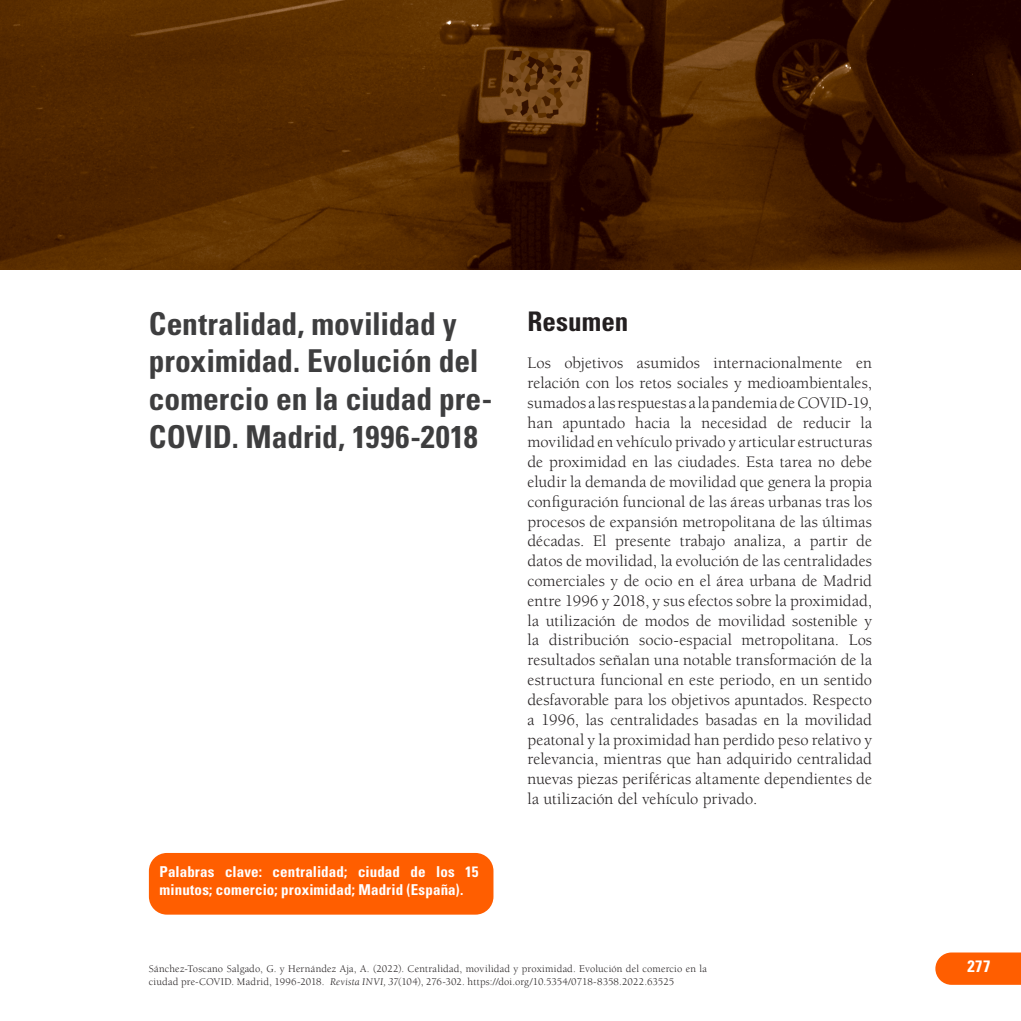
<style>
.page{position:relative;width:1021px;height:1021px;background:#fff}
.page>*{position:absolute;margin:0;border:0;box-sizing:border-box;transform-origin:0 0}
.titulo{font:700 condensed 31.5px/37.8px "Univers LT Std";letter-spacing:-.005em;color:#3e3e3f}
.sub{font:700 condensed 27px "Univers LT Std";color:#231f20}
.txt_esp{font:16.5px/19.8px "Berkeley Std";color:#231f20;text-align:justify}
.t1{font:700 condensed 16.5px "Univers LT Std";color:#fff}
.palabras_claves{font:700 condensed 15px/18px "Univers LT Std";letter-spacing:.01em;color:#fff}
.t2{font:10.5px/12.6px "Berkeley Std";letter-spacing:.015em;color:#231f20}
.s1{font-style:italic}
.s2{font-style:inherit}
</style>
<div class="page">
<svg style="left:935px;top:952px;width:85px;height:32px;background:#ff670e"></svg>
<img style="left:0;top:0;width:1020px;height:269px">
<div style="left:149px;top:853px;width:344px;height:61px;background:#ff5e00;border-radius:18px"></div>
<p class="titulo" style="left:149px;top:304px;width:345px">Centralidad, movilidad y proximidad. Evolución del comercio en la ciudad pre-<br>COVID. Madrid, 1996-2018</p>
<p class="sub" style="left:527px;top:305px;width:102px">Resumen</p>
<p class="txt_esp" style="left:527px;top:353px;width:346px">Los objetivos asumidos internacionalmente en relación con los retos sociales y medioambientales, sumados a las respuestas a la pandemia de COVID-19, han apuntado hacia la necesidad de reducir la movilidad en vehículo privado y articular estructuras de proximidad en las ciudades. Esta tarea no debe eludir la demanda de movilidad que genera la propia configuración funcional de las áreas urbanas tras los procesos de expansión metropolitana de las últimas décadas. El presente trabajo analiza, a partir de datos de movilidad, la evolución de las centralidades comerciales y de ocio en el área urbana de Madrid entre 1996 y 2018, y sus efectos sobre la proximidad, la utilización de modos de movilidad sostenible y la distribución socio-espacial metropolitana. Los resultados señalan una notable transformación de la estructura funcional en este periodo, en un sentido desfavorable para los objetivos apuntados. Respecto a 1996, las centralidades basadas en la movilidad peatonal y la proximidad han perdido peso relativo y relevancia, mientras que han adquirido centralidad nuevas piezas periféricas altamente dependientes de la utilización del vehículo privado.</p>
<p class="palabras_claves" style="left:159px;top:863px;width:320px">Palabras clave: centralidad; ciudad de los 15 minutos; comercio; proximidad; Madrid (España).</p>
<p class="t2" style="left:149px;top:962px;width:559px">Sánchez-Toscano Salgado, G. y Hernández Aja, A. (2022). Centralidad, movilidad y proximidad. Evolución del comercio en la ciudad pre-COVID. Madrid, 1996-2018. <span class="s1">Revista INVI, 37</span>(104), <span class="s2">276-302</span>. https://doi.org/10.5354/0718-8358.2022.63525</p>
<p class="t1" style="left:967px;top:956px;width:24px">277</p>
</div>
